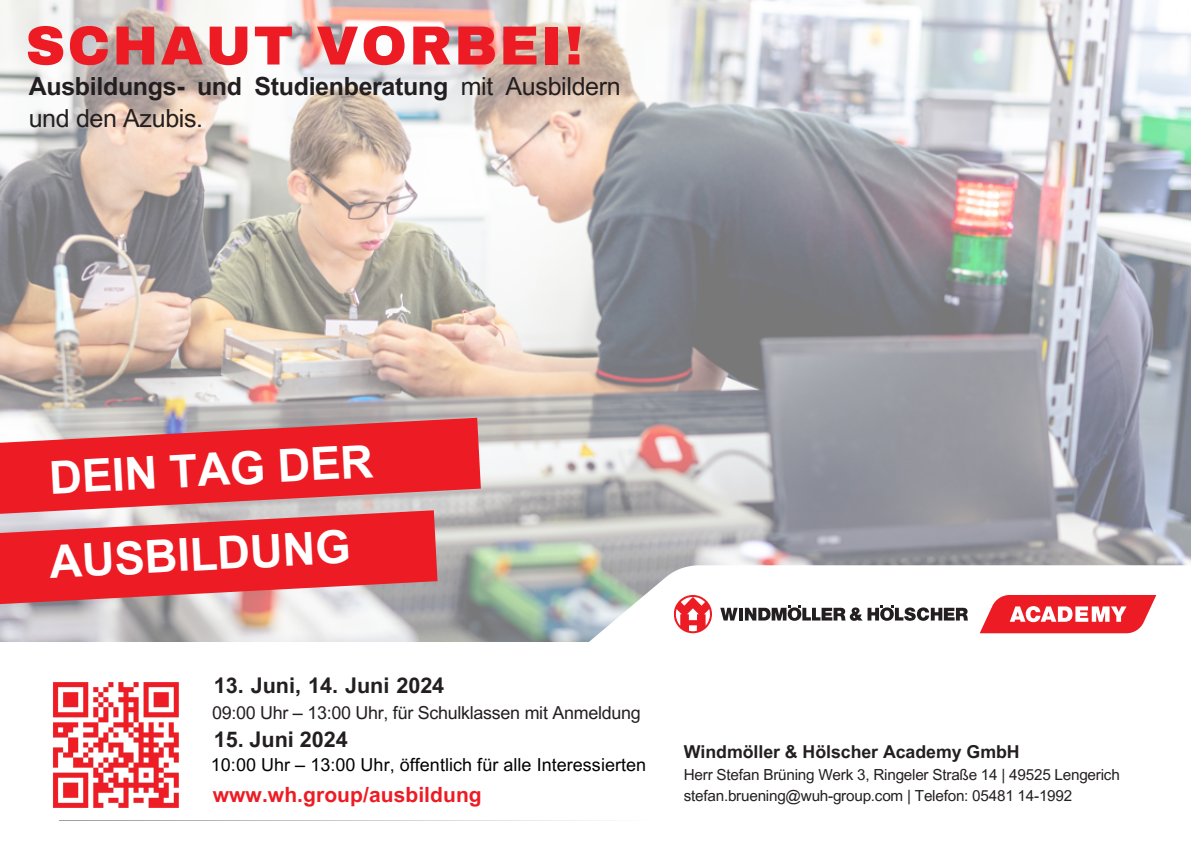
<style>
.page{position:relative;width:1191px;height:843px;background:#fff}
.page>*{position:absolute;margin:0;border:0;box-sizing:border-box;transform-origin:0 0}
.t1{font:900 55px "Archivo";letter-spacing:.04em;color:#ed1c24}
.t2{font:700 45.4px "Arial MT Pro";color:#fff}
.t3{font:700 25px/32.2px "Arial MT Pro";letter-spacing:-.015em;color:#231f20}
.t4{font:700 21.6px "Arial MT Pro";letter-spacing:-.005em;color:#231f20}
.t5{font:700 21px "Arial MT Pro";letter-spacing:.005em;color:#ed1c24}
.t6{font:17.9px "Arial MT Pro";letter-spacing:.005em;color:#000}
.t7{font:17.9px "Arial MT Pro";letter-spacing:-.015em;color:#231f20}
.t8{font:700 17.8px "Arial MT Pro";letter-spacing:-.005em;color:#231f20}
.t9{font:15.2px "Arial MT Pro";letter-spacing:-.015em;color:#231f20}
.s1{font-weight:400}
</style>
<div class="page">
<img style="left:0;top:0;width:1190px;height:641px">
<svg style="left:0;top:417px;width:481px;height:97px;fill:#ed1c24"></svg>
<svg style="left:0;top:510px;width:437px;height:94px;fill:#ed1c24"></svg>
<svg style="left:585px;top:565px;width:605px;height:77px"></svg>
<svg style="left:720px;top:607px;width:17px;height:13px"></svg>
<svg style="left:738px;top:607px;width:4px;height:13px"></svg>
<svg style="left:744px;top:605px;width:223px;height:15px"></svg>
<svg style="left:673px;top:594px;width:39px;height:39px"></svg>
<svg style="left:979px;top:594px;width:177px;height:39px"></svg>
<img style="left:53px;top:682px;width:126px;height:126px">
<svg style="left:59px;top:820px;width:536px;height:1px"></svg>
<h6 class="t1" style="left:25px;top:16px;width:559px">SCHAUT VORBEI!</h6>
<h4 class="t3" style="left:29px;top:73px;width:593px">Ausbildungs- und Studienberatung <span class="s1">mit Ausbildern und den Azubis.</span></h4>
<h1 class="t2" style="left:48px;top:461px;width:325px;rotate:-3deg">DEIN TAG DER</h1>
<h3 class="t2" style="left:49px;top:545px;width:303px;rotate:-3deg">AUSBILDUNG</h3>
<h2 class="t4" style="left:214px;top:677px;width:232px">13. Juni, 14. Juni 2024</h2>
<h2 class="t4" style="left:214px;top:730px;width:135px">15. Juni 2024</h2>
<p class="t7" style="left:212px;top:705px;width:430px">09:00 Uhr – 13:00 Uhr, für Schulklassen mit Anmeldung</p>
<h5 class="t6" style="left:211px;top:757px;width:437px">10:00 Uhr – 13:00 Uhr, öffentlich für alle Interessierten</h5>
<h2 class="t5" style="left:213px;top:787px;width:270px">www.wh.group/ausbildung</h2>
<h4 class="t8" style="left:683px;top:745px;width:337px">Windmöller &amp; Hölscher Academy GmbH</h4>
<p class="t9" style="left:683px;top:768px;width:437px">Herr Stefan Brüning Werk 3, Ringeler Straße 14 | 49525 Lengerich</p>
<h6 class="t9" style="left:683px;top:789px;width:390px">stefan.bruening@wuh-group.com | Telefon: 05481 14-1992</h6>
</div>
